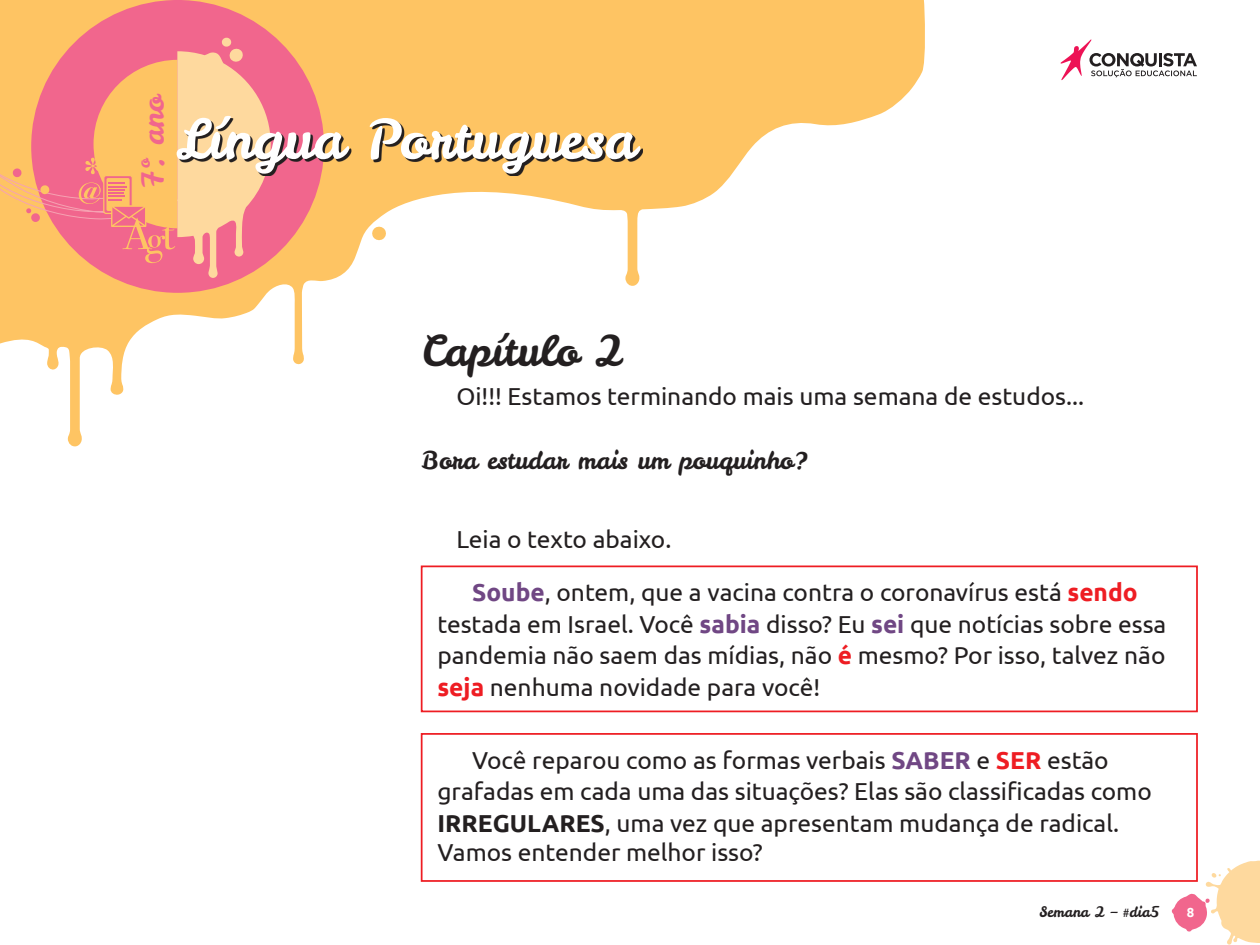
<style>
.page{position:relative;width:1260px;height:945px;background:#fff}
.page>*{position:absolute;margin:0;border:0;box-sizing:border-box;transform-origin:0 0}
.t1{font:54.25px "Leckerli One";color:#fff}
.t2{font:42px "Leckerli One";color:#231f20}
.t3{font:29.4px "Leckerli One";color:#f1668d}
.t4{font:24.5px/30.8px "Ubuntu";color:#231f20}
.t5{font:24.5px "Leckerli One";color:#231f20}
.t6{font:14.35px "Leckerli One";color:#231f20}
.t7{font:700 13.12px "Ubuntu";color:#fff}
.s1{font-weight:700;color:#704784}
.s2{font-weight:700;color:#ee1d23}
.s3{font-weight:700}
</style>
<div class="page">
<svg style="left:0;top:0;width:925px;height:447px"></svg>
<div style="left:31px;top:0;width:293px;height:293px;background:#f1668d;border-radius:50%"></div>
<svg style="left:1172px;top:861px;width:88px;height:84px"></svg>
<svg style="left:1061px;top:39px;width:136px;height:41px"></svg>
<svg style="left:0;top:37px;width:271px;height:241px"></svg>
<svg style="left:179px;top:118px;width:464px;height:58px;background:#bc8e5a"></svg>
<div style="left:421px;top:566px;width:777px;height:146px;border:2px solid #ee1d23"></div>
<div style="left:421px;top:733px;width:777px;height:149px;border:2px solid #ee1d23"></div>
<p class="t3" style="left:133px;top:188px;width:95px;rotate:-90deg">7º. ano</p>
<h1 class="t1" style="left:176px;top:103px;width:461px">Língua Portuguesa</h1>
<h2 class="t2" style="left:422px;top:322px;width:204px">Capítulo 2</h2>
<p class="t4" style="left:456px;top:380px;width:629px">Oi!!! Estamos terminando mais uma semana de estudos...</p>
<p class="t5" style="left:422px;top:444px;width:387px">Bora estudar mais um pouquinho?</p>
<p class="t4" style="left:472px;top:512px;width:667px;line-height:52.9px;text-indent:-16px">Leia o texto abaixo.<br><span class="s1">Soube</span>, ontem, que a vacina contra o coronavírus está <span class="s2">sendo</span></p>
<p class="t4" style="left:437px;top:607px;width:730px;line-height:31.5px;text-align:justify">testada em Israel. Você <span class="s1">sabia</span> disso? Eu <span class="s1">sei</span> que notícias sobre essa pandemia não saem das mídias, não <span class="s2">é</span> mesmo? Por isso, talvez não <span class="s2">seja</span> nenhuma novidade para você!</p>
<p class="t4" style="left:437px;top:744px;width:716px;text-indent:35px">Você reparou como as formas verbais <span class="s1">SABER</span> e <span class="s2">SER</span> estão grafadas em cada uma das situações? Elas são classificadas como <span class="s3">IRREGULARES</span>, uma vez que apresentam mudança de radical.<br>Vamos entender melhor isso?</p>
<p class="t6" style="left:1039px;top:903px;width:122px">Semana 2 – #dia5</p>
<p class="t7" style="left:1187px;top:905px;width:9px">8</p>
</div>
